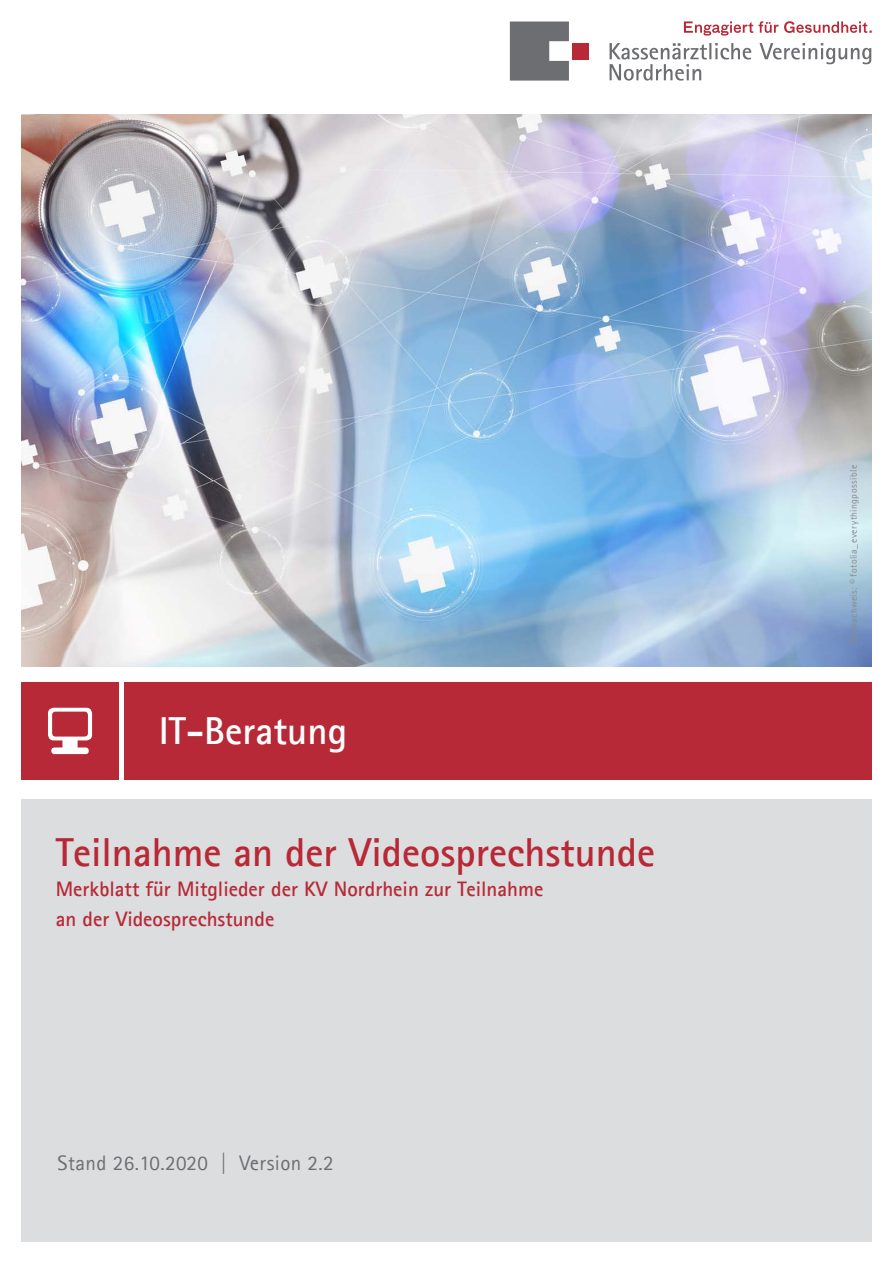
<style>
.page{position:relative;width:893px;height:1263px;background:#fff}
.page>*{position:absolute;margin:0;border:0;box-sizing:border-box;transform-origin:0 0}
.t1{font:700 40.5px "Agfa Rotis Sans Serif";color:#b82937}
.t2{font:700 39px "Agfa Rotis Sans Serif";color:#fff}
.t3{font:700 21px/30px "Agfa Rotis Sans Serif";color:#b82937}
.t4{font:21px "Agfa Rotis Sans Serif";letter-spacing:.02em;color:#6d6e71}
.t5{font:9.75px "Agfa Rotis Sans Serif";letter-spacing:.04em;color:#888a8d}
</style>
<div class="page">
<img style="left:21px;top:114px;width:851px;height:552px">
<div style="left:21px;top:799px;width:851px;height:443px;background:#dcddde"></div>
<svg style="left:684px;top:21px;width:188px;height:15px"></svg>
<svg style="left:510px;top:22px;width:59px;height:59px;background:#7e7f81"></svg>
<div style="left:572px;top:43px;width:17px;height:16px;background:#b82937"></div>
<svg style="left:610px;top:43px;width:261px;height:38px"></svg>
<div style="left:124px;top:682px;width:748px;height:98px;background:#b82937"></div>
<div style="left:21px;top:682px;width:98px;height:98px;background:#b82937"></div>
<svg style="left:48px;top:708px;width:44px;height:46px"></svg>
<h2 class="t2" style="left:159px;top:706px;width:190px">IT-Beratung</h2>
<h1 class="t1" style="left:56px;top:827px;width:601px">Teilnahme an der Videosprechstunde</h1>
<p class="t3" style="left:56px;top:874px;width:489px">Merkblatt für Mitglieder der KV Nordrhein zur Teilnahme an der Videosprechstunde</p>
<p class="t4" style="left:58px;top:1151px;width:278px">Stand 26.10.2020 | Version 2.2</p>
<p class="t5" style="left:848px;top:644px;width:181px;rotate:-90deg">Bildnachweis: © fotolia_everythingpossible</p>
</div>
